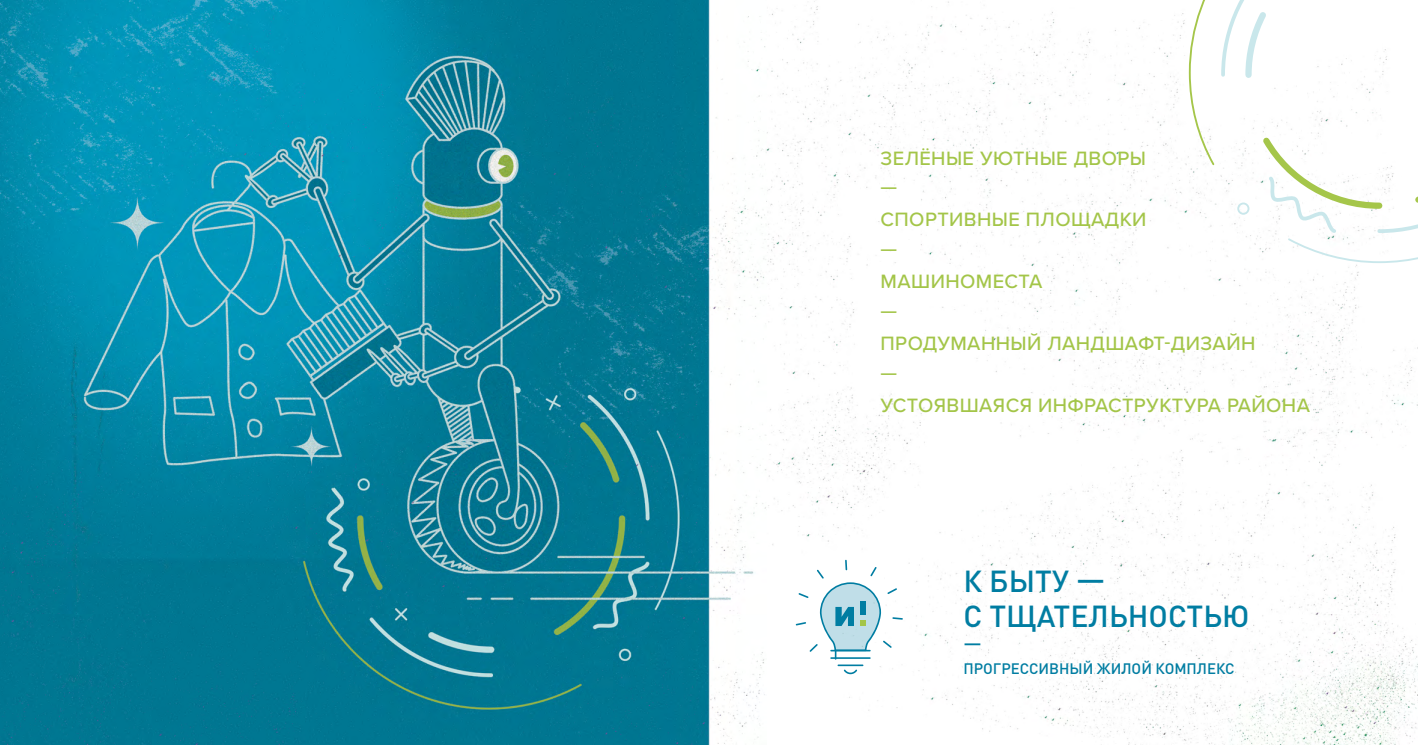
<style>
.page{position:relative;width:1418px;height:745px;background:#fff}
.page>*{position:absolute;margin:0;border:0;box-sizing:border-box;transform-origin:0 0}
.t1{font:500 30px/34.6px "DIN Pro";color:#007da2}
.t2{font:500 20px/30.9px "Proxima Nova";letter-spacing:.02em;color:#a3c548}
.t3{font:500 18.75px "DIN Pro";color:#007da2}
.t4{font:500 15px "DIN Pro";color:#007da2}
</style>
<div class="page">
<img style="left:0;top:0;width:1417px;height:744px">
<svg style="left:1286px;top:236px;width:131px;height:28px"></svg>
<svg style="left:1219px;top:221px;width:198px;height:14px"></svg>
<svg style="left:1187px;top:0;width:230px;height:221px"></svg>
<svg style="left:795px;top:559px;width:107px;height:114px"></svg>
<p class="t2" style="left:880px;top:143px;width:431px">ЗЕЛЁНЫЕ УЮТНЫЕ ДВОРЫ<br>—<br>СПОРТИВНЫЕ ПЛОЩАДКИ<br>—<br>МАШИНОМЕСТА<br>—<br>ПРОДУМАННЫЙ ЛАНДШАФТ-ДИЗАЙН<br>—<br>УСТОЯВШАЯСЯ ИНФРАСТРУКТУРА РАЙОНА</p>
<h1 class="t1" style="left:963px;top:562px;width:288px">К БЫТУ —<br>С ТЩАТЕЛЬНОСТЬЮ</h1>
<p class="t3" style="left:963px;top:630px;width:20px">—</p>
<p class="t4" style="left:963px;top:658px;width:273px">ПРОГРЕССИВНЫЙ ЖИЛОЙ КОМПЛЕКС</p>
</div>
